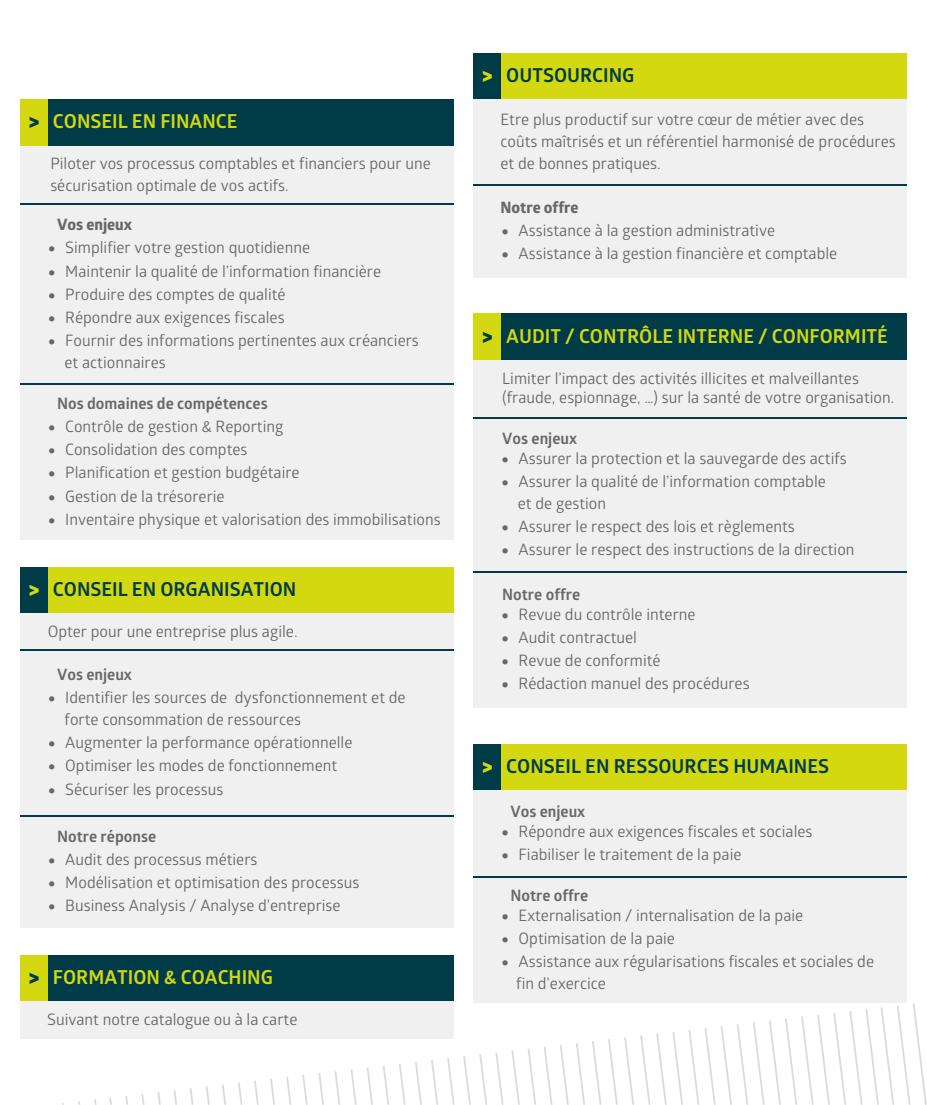
<style>
.page{position:relative;width:927px;height:1105px;background:#fff}
.page>*{position:absolute;margin:0;border:0;box-sizing:border-box;transform-origin:0 0}
.t1{font:700 19.25px "Glober";color:#d3d810}
.t2{font:700 19.25px "Glober";color:#003c48}
.t3{font:15.75px/21.9px "Glober";color:#686867}
.t4{font:700 15.75px "Glober";color:#686867}
.t5{font:700 15.75px "Globerx";color:#686867}
.s1{font-weight:800;font-size:26.25px;color:#003c48}
.s2{font-family:"Lato";font-size:14px}
.s3{font-weight:800;font-size:26.25px;color:#d3d810}
</style>
<div class="page">
<svg style="left:62px;top:1002px;width:864px;height:102px"></svg>
<div style="left:20px;top:567px;width:28px;height:47px;background:#003c48"></div>
<div style="left:48px;top:567px;width:405px;height:47px;background:#d3d810"></div>
<div style="left:20px;top:614px;width:433px;height:36px;background:#f0f0f0"></div>
<div style="left:20px;top:650px;width:433px;height:165px;background:#f0f0f0"></div>
<div style="left:20px;top:815px;width:433px;height:112px;background:#f0f0f0"></div>
<hr style="left:20px;top:649px;width:28px;height:2px;background:#003c48">
<hr style="left:48px;top:649px;width:405px;height:2px;background:#003c48">
<svg style="left:20px;top:815px;width:28px;height:1px"></svg>
<hr style="left:48px;top:815px;width:405px;height:1px;background:#003c48">
<div style="left:20px;top:99px;width:28px;height:47px;background:#d3d810"></div>
<div style="left:48px;top:99px;width:405px;height:47px;background:#003c48"></div>
<div style="left:20px;top:146px;width:433px;height:58px;background:#f0f0f0"></div>
<div style="left:20px;top:204px;width:433px;height:180px;background:#f0f0f0"></div>
<div style="left:20px;top:384px;width:433px;height:156px;background:#f0f0f0"></div>
<svg style="left:20px;top:204px;width:28px;height:1px"></svg>
<hr style="left:48px;top:204px;width:405px;height:1px;background:#003c48">
<svg style="left:20px;top:384px;width:28px;height:1px"></svg>
<hr style="left:48px;top:384px;width:405px;height:1px;background:#003c48">
<div style="left:473px;top:313px;width:28px;height:47px;background:#d3d810"></div>
<div style="left:501px;top:313px;width:405px;height:47px;background:#003c48"></div>
<div style="left:473px;top:360px;width:433px;height:58px;background:#f0f0f0"></div>
<div style="left:473px;top:418px;width:433px;height:154px;background:#f0f0f0"></div>
<div style="left:473px;top:572px;width:433px;height:136px;background:#f0f0f0"></div>
<hr style="left:473px;top:417px;width:28px;height:2px;background:#003c48">
<hr style="left:501px;top:417px;width:405px;height:2px;background:#003c48">
<svg style="left:473px;top:571px;width:28px;height:1px"></svg>
<hr style="left:501px;top:571px;width:405px;height:1px;background:#003c48">
<div style="left:473px;top:744px;width:28px;height:46px;background:#003c48"></div>
<div style="left:501px;top:744px;width:405px;height:46px;background:#d3d810"></div>
<div style="left:473px;top:790px;width:433px;height:87px;background:#f0f0f0"></div>
<div style="left:473px;top:877px;width:433px;height:126px;background:#f0f0f0"></div>
<svg style="left:473px;top:876px;width:28px;height:1px"></svg>
<hr style="left:501px;top:876px;width:405px;height:1px;background:#003c48">
<div style="left:473px;top:53px;width:28px;height:47px;background:#003c48"></div>
<div style="left:501px;top:53px;width:405px;height:47px;background:#d3d810"></div>
<div style="left:473px;top:100px;width:433px;height:85px;background:#f0f0f0"></div>
<div style="left:473px;top:185px;width:433px;height:93px;background:#f0f0f0"></div>
<hr style="left:473px;top:184px;width:28px;height:2px;background:#003c48">
<hr style="left:501px;top:184px;width:405px;height:2px;background:#003c48">
<div style="left:20px;top:954px;width:28px;height:47px;background:#d3d810"></div>
<div style="left:48px;top:954px;width:405px;height:47px;background:#003c48"></div>
<div style="left:20px;top:1001px;width:433px;height:38px;background:#f0f0f0"></div>
<p class="t1" style="left:28px;top:114px;width:210px"><span class="s1">&gt;</span> CONSEIL EN FINANCE</p>
<p class="t3" style="left:50px;top:154px;width:382px">Piloter vos processus comptables et financiers pour une sécurisation optimale de vos actifs.</p>
<p class="t5" style="left:57px;top:219px;width:77px">Vos enjeux</p>
<p class="t3" style="left:48px;top:238px;width:264px"><span class="s2">•</span> Simplifier votre gestion quotidienne</p>
<p class="t3" style="left:48px;top:262px;width:335px"><span class="s2">•</span> Maintenir la qualité de l’information financière</p>
<p class="t3" style="left:48px;top:285px;width:239px"><span class="s2">•</span> Produire des comptes de qualité</p>
<p class="t3" style="left:48px;top:308px;width:238px"><span class="s2">•</span> Répondre aux exigences fiscales</p>
<p class="t3" style="left:65px;top:331px;width:356px;text-indent:-17px"><span class="s2">•</span> Fournir des informations pertinentes aux créanciers et actionnaires</p>
<p class="t4" style="left:57px;top:397px;width:212px">Nos domaines de compétences</p>
<p class="t3" style="left:48px;top:417px;width:237px"><span class="s2">•</span> Contrôle de gestion &amp; Reporting</p>
<p class="t3" style="left:48px;top:440px;width:201px"><span class="s2">•</span> Consolidation des comptes</p>
<p class="t3" style="left:48px;top:463px;width:253px"><span class="s2">•</span> Planification et gestion budgétaire</p>
<p class="t3" style="left:48px;top:487px;width:178px"><span class="s2">•</span> Gestion de la trésorerie</p>
<p class="t3" style="left:48px;top:510px;width:394px"><span class="s2">•</span> Inventaire physique et valorisation des immobilisations</p>
<p class="t2" style="left:28px;top:582px;width:269px"><span class="s3">&gt;</span> CONSEIL EN ORGANISATION</p>
<p class="t3" style="left:48px;top:622px;width:251px">Opter pour une entreprise plus agile.</p>
<p class="t4" style="left:57px;top:669px;width:76px">Vos enjeux</p>
<p class="t3" style="left:65px;top:688px;width:342px;text-indent:-17px"><span class="s2">•</span> Identifier les sources de dysfonctionnement et de forte consommation de ressources</p>
<p class="t3" style="left:48px;top:733px;width:306px"><span class="s2">•</span> Augmenter la performance opérationnelle</p>
<p class="t3" style="left:48px;top:756px;width:291px"><span class="s2">•</span> Optimiser les modes de fonctionnement</p>
<p class="t3" style="left:48px;top:780px;width:177px"><span class="s2">•</span> Sécuriser les processus</p>
<p class="t4" style="left:57px;top:830px;width:101px">Notre réponse</p>
<p class="t3" style="left:48px;top:850px;width:211px"><span class="s2">•</span> Audit des processus métiers</p>
<p class="t3" style="left:48px;top:873px;width:313px"><span class="s2">•</span> Modélisation et optimisation des processus</p>
<p class="t3" style="left:48px;top:896px;width:294px"><span class="s2">•</span> Business Analysis / Analyse d’entreprise</p>
<p class="t1" style="left:28px;top:969px;width:246px"><span class="s1">&gt;</span> FORMATION &amp; COACHING</p>
<p class="t3" style="left:47px;top:1010px;width:252px">Suivant notre catalogue ou à la carte</p>
<p class="t2" style="left:481px;top:68px;width:154px"><span class="s3">&gt;</span> OUTSOURCING</p>
<p class="t3" style="left:500px;top:110px;width:396px">Etre plus productif sur votre cœur de métier avec des coûts maîtrisés et un référentiel harmonisé de procédures et de bonnes pratiques.</p>
<p class="t5" style="left:500px;top:201px;width:79px">Notre offre</p>
<p class="t3" style="left:501px;top:221px;width:275px"><span class="s2">•</span> Assistance à la gestion administrative</p>
<p class="t3" style="left:501px;top:244px;width:338px"><span class="s2">•</span> Assistance à la gestion financière et comptable</p>
<p class="t1" style="left:481px;top:328px;width:407px"><span class="s1">&gt;</span> AUDIT / CONTRÔLE INTERNE / CONFORMITÉ</p>
<p class="t3" style="left:502px;top:371px;width:393px;line-height:18.9px">Limiter l’impact des activités illicites et malveillantes (fraude, espionnage, …) sur la santé de votre organisation.</p>
<p class="t4" style="left:502px;top:432px;width:76px">Vos enjeux</p>
<p class="t3" style="left:501px;top:449px;width:347px"><span class="s2">•</span> Assurer la protection et la sauvegarde des actifs</p>
<p class="t3" style="left:517px;top:472px;width:309px;text-indent:-17px"><span class="s2">•</span> Assurer la qualité de l’information comptable et de gestion</p>
<p class="t3" style="left:501px;top:517px;width:295px"><span class="s2">•</span> Assurer le respect des lois et règlements</p>
<p class="t3" style="left:501px;top:540px;width:355px"><span class="s2">•</span> Assurer le respect des instructions de la direction</p>
<p class="t4" style="left:502px;top:588px;width:79px">Notre offre</p>
<p class="t3" style="left:501px;top:605px;width:196px"><span class="s2">•</span> Revue du contrôle interne</p>
<p class="t3" style="left:501px;top:628px;width:137px"><span class="s2">•</span> Audit contractuel</p>
<p class="t3" style="left:501px;top:651px;width:161px"><span class="s2">•</span> Revue de conformité</p>
<p class="t3" style="left:501px;top:674px;width:250px"><span class="s2">•</span> Rédaction manuel des procédures</p>
<p class="t2" style="left:481px;top:758px;width:348px"><span class="s3">&gt;</span> CONSEIL EN RESSOURCES HUMAINES</p>
<p class="t4" style="left:510px;top:805px;width:76px">Vos enjeux</p>
<p class="t3" style="left:501px;top:822px;width:313px"><span class="s2">•</span> Répondre aux exigences fiscales et sociales</p>
<p class="t3" style="left:501px;top:845px;width:242px"><span class="s2">•</span> Fiabiliser le traitement de la paie</p>
<p class="t4" style="left:510px;top:889px;width:79px">Notre offre</p>
<p class="t3" style="left:501px;top:906px;width:304px"><span class="s2">•</span> Externalisation / internalisation de la paie</p>
<p class="t3" style="left:501px;top:929px;width:175px"><span class="s2">•</span> Optimisation de la paie</p>
<p class="t3" style="left:516px;top:952px;width:359px;text-indent:-15px"><span class="s2">•</span> Assistance aux régularisations fiscales et sociales de fin d’exercice</p>
</div>
